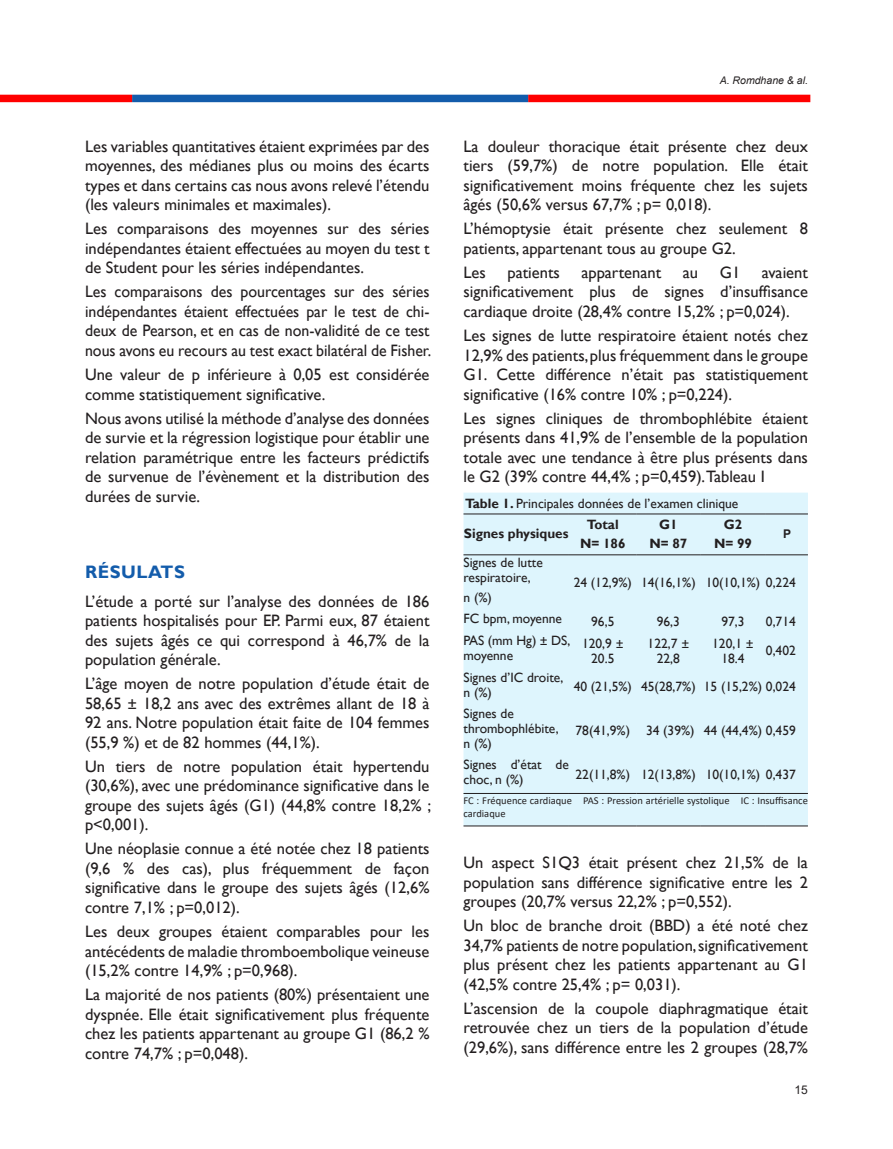
<style>
.page{position:relative;width:893px;height:1149px;background:#fff}
.page>*{position:absolute;margin:0;border:0;box-sizing:border-box;transform-origin:0 0}
.Body_Text{font:700 18px "Gill Sans";letter-spacing:.03em;color:#135cab}
.t1{font:16.5px/19.5px "Gill Sans";color:#231f20;text-align:justify}
.t2{font:16.5px/19.5px "Gill Sans";color:#231f20;text-align:justify;scale:.96 1}
.t3{font:13.5px/15px "Gill Sans";color:#231f20}
.t4{font:700 13.5px "Gill Sans";color:#231f20}
.t5{font:12px "Arial";color:#231f20}
.t6{font:700 12px "Arial";color:#231f20}
.t7{font:10.5px/12.6px "Calibri";color:#231f20}
.t8{font:italic 10.5px "Arial";color:#231f20}
.s1{font-weight:700}
</style>
<div class="page">
<div style="left:528px;top:95px;width:282px;height:7px;background:#f00"></div>
<div style="left:132px;top:95px;width:396px;height:7px;background:#135cab"></div>
<div style="left:0;top:95px;width:132px;height:7px;background:#f00"></div>
<div style="left:463px;top:492px;width:345px;height:333px;background:#def5fd"></div>
<hr style="left:463px;top:513px;width:106px;height:1px;background:#231f20">
<hr style="left:569px;top:513px;width:68px;height:1px;background:#231f20">
<hr style="left:637px;top:513px;width:63px;height:1px;background:#231f20">
<hr style="left:700px;top:513px;width:66px;height:1px;background:#231f20">
<hr style="left:766px;top:513px;width:42px;height:1px;background:#231f20">
<hr style="left:463px;top:554px;width:106px;height:1px;background:#231f20">
<hr style="left:569px;top:554px;width:68px;height:1px;background:#231f20">
<hr style="left:637px;top:554px;width:63px;height:1px;background:#231f20">
<hr style="left:700px;top:554px;width:66px;height:1px;background:#231f20">
<hr style="left:766px;top:554px;width:42px;height:1px;background:#231f20">
<hr style="left:463px;top:793px;width:106px;height:1px;background:#231f20">
<hr style="left:569px;top:793px;width:68px;height:1px;background:#231f20">
<hr style="left:637px;top:793px;width:63px;height:1px;background:#231f20">
<hr style="left:700px;top:793px;width:66px;height:1px;background:#231f20">
<hr style="left:766px;top:793px;width:42px;height:1px;background:#231f20">
<hr style="left:463px;top:825px;width:106px;height:1px;background:#231f20">
<hr style="left:569px;top:825px;width:68px;height:1px;background:#231f20">
<hr style="left:637px;top:825px;width:63px;height:1px;background:#231f20">
<hr style="left:700px;top:825px;width:66px;height:1px;background:#231f20">
<hr style="left:766px;top:825px;width:42px;height:1px;background:#231f20">
<p class="t1" style="left:85px;top:137px;width:346px">Les variables quantitatives étaient exprimées par des moyennes, des médianes plus ou moins des écarts types et dans certains cas nous avons relevé l’étendu (les valeurs minimales et maximales).</p>
<p class="t1" style="left:85px;top:219px;width:346px">Les comparaisons des moyennes sur des séries indépendantes étaient effectuées au moyen du test t de Student pour les séries indépendantes.</p>
<p class="t2" style="left:85px;top:282px;width:362px">Les comparaisons des pourcentages sur des séries indépendantes étaient effectuées par le test de chi&shy;deux de Pearson, et en cas de non-validité de ce test nous avons eu recours au test exact bilatéral de Fisher.</p>
<p class="t1" style="left:85px;top:365px;width:346px">Une valeur de p inférieure à 0,05 est considérée comme statistiquement significative.</p>
<p class="t1" style="left:85px;top:408px;width:346px">Nous avons utilisé la méthode d’analyse des données de survie et la régression logistique pour établir une relation paramétrique entre les facteurs prédictifs de survenue de l’évènement et la distribution des durées de survie.</p>
<p class="Body_Text" style="left:85px;top:561px;width:101px">RÉSULATS</p>
<p class="t1" style="left:85px;top:591px;width:346px">L’étude a porté sur l’analyse des données de 186 patients hospitalisés pour EP. Parmi eux, 87 étaient des sujets âgés ce qui correspond à 46,7% de la population générale.</p>
<p class="t1" style="left:85px;top:674px;width:346px">L’âge moyen de notre population d’étude était de 58,65 ± 18,2 ans avec des extrêmes allant de 18 à 92 ans. Notre population était faite de 104 femmes (55,9 %) et de 82 hommes (44,1%).</p>
<p class="t1" style="left:85px;top:756px;width:348px">Un tiers de notre population était hypertendu (30,6%), avec une prédominance significative dans le groupe des sujets âgés (G1) (44,8% contre 18,2% ; p&lt;0,001).</p>
<p class="t1" style="left:85px;top:839px;width:346px">Une néoplasie connue a été notée chez 18 patients (9,6 % des cas), plus fréquemment de façon significative dans le groupe des sujets âgés (12,6% contre 7,1% ; p=0,012).</p>
<p class="t1" style="left:85px;top:921px;width:346px">Les deux groupes étaient comparables pour les antécédents de maladie thromboembolique veineuse (15,2% contre 14,9% ; p=0,968).</p>
<p class="t1" style="left:85px;top:984px;width:346px">La majorité de nos patients (80%) présentaient une dyspnée. Elle était significativement plus fréquente chez les patients appartenant au groupe G1 (86,2 % contre 74,7% ; p=0,048).</p>
<p class="t8" style="left:720px;top:74px;width:90px">A. Romdhane &amp; al.</p>
<p class="t1" style="left:463px;top:137px;width:346px">La douleur thoracique était présente chez deux tiers (59,7%) de notre population. Elle était significativement moins fréquente chez les sujets âgés (50,6% versus 67,7% ; p= 0,018).</p>
<p class="t1" style="left:463px;top:219px;width:346px">L’hémoptysie était présente chez seulement 8 patients, appartenant tous au groupe G2.</p>
<p class="t1" style="left:463px;top:263px;width:24px">Les</p>
<p class="t1" style="left:507px;top:263px;width:54px">patients</p>
<p class="t1" style="left:581px;top:263px;width:81px">appartenant</p>
<p class="t1" style="left:683px;top:263px;width:17px">au</p>
<p class="t1" style="left:720px;top:263px;width:22px">G1</p>
<p class="t1" style="left:463px;top:263px;width:346px;text-indent:298px">avaient significativement plus de signes d’insuffisance cardiaque droite (28,4% contre 15,2% ; p=0,024).</p>
<p class="t1" style="left:463px;top:326px;width:346px">Les signes de lutte respiratoire étaient notés chez 12,9% des patients, plus fréquemment dans le groupe G1. Cette différence n’était pas statistiquement significative (16% contre 10% ; p=0,224).</p>
<p class="t1" style="left:463px;top:408px;width:346px">Les signes cliniques de thrombophlébite étaient présents dans 41,9% de l’ensemble de la population totale avec une tendance à être plus présents dans le G2 (39% contre 44,4% ; p=0,459).Tableau I</p>
<p class="t3" style="left:465px;top:496px;width:275px"><span class="s1">Table 1.</span> Principales données de l’examen clinique</p>
<p class="t4" style="left:464px;top:525px;width:106px">Signes physiques</p>
<p class="t4" style="left:659px;top:515px;width:20px">G1</p>
<p class="t4" style="left:649px;top:535px;width:39px">N= 87</p>
<p class="t4" style="left:724px;top:515px;width:20px">G2</p>
<p class="t4" style="left:714px;top:535px;width:39px">N= 99</p>
<p class="t4" style="left:587px;top:515px;width:33px">Total</p>
<p class="t4" style="left:580px;top:535px;width:47px">N= 186</p>
<p class="t6" style="left:783px;top:525px;width:10px">P</p>
<p class="t3" style="left:463px;top:555px;width:81px">Signes de lutte respiratoire,</p>
<p class="t3" style="left:463px;top:589px;width:30px">n (%)</p>
<p class="t3" style="left:574px;top:574px;width:60px">24 (12,9%)</p>
<p class="t3" style="left:641px;top:574px;width:56px">14(16,1%)</p>
<p class="t3" style="left:706px;top:574px;width:92px">10(10,1%) 0,224</p>
<p class="t3" style="left:463px;top:611px;width:100px">FC bpm, moyenne</p>
<p class="t3" style="left:591px;top:613px;width:25px">96,5</p>
<p class="t3" style="left:657px;top:613px;width:25px">96,3</p>
<p class="t3" style="left:721px;top:613px;width:25px">97,3</p>
<p class="t3" style="left:766px;top:613px;width:31px">0,714</p>
<p class="t3" style="left:463px;top:633px;width:108px">PAS (mm Hg) ± DS, moyenne</p>
<p class="t3" style="left:582px;top:635px;width:43px;text-align:center">120,9 ±<br>20.5</p>
<p class="t3" style="left:648px;top:635px;width:43px;text-align:center">122,7 ±<br>22,8</p>
<p class="t3" style="left:712px;top:635px;width:43px;text-align:center">120,1 ±<br>18.4</p>
<p class="t3" style="left:766px;top:643px;width:31px">0,402</p>
<p class="t3" style="left:463px;top:669px;width:102px">Signes d’IC droite, n (%)</p>
<p class="t3" style="left:574px;top:679px;width:60px">40 (21,5%)</p>
<p class="t3" style="left:641px;top:679px;width:56px">45(28,7%)</p>
<p class="t3" style="left:704px;top:679px;width:94px">15 (15,2%) 0,024</p>
<p class="t3" style="left:463px;top:706px;width:97px">Signes de thrombophlébite, n (%)</p>
<p class="t3" style="left:576px;top:723px;width:56px">78(41,9%)</p>
<p class="t3" style="left:646px;top:723px;width:50px">34 (39%)</p>
<p class="t3" style="left:704px;top:723px;width:94px">44 (44,4%) 0,459</p>
<p class="t3" style="left:463px;top:757px;width:107px">Signes d’état de choc, n (%)</p>
<p class="t3" style="left:576px;top:767px;width:56px">22(11,8%)</p>
<p class="t3" style="left:641px;top:767px;width:56px">12(13,8%)</p>
<p class="t3" style="left:706px;top:767px;width:92px">10(10,1%) 0,437</p>
<p class="t7" style="left:463px;top:794px;width:346px">FC : Fréquence cardiaque PAS : Pression artérielle systolique IC : Insuffisance cardiaque</p>
<p class="t1" style="left:463px;top:852px;width:346px">Un aspect S1Q3 était présent chez 21,5% de la population sans différence significative entre les 2 groupes (20,7% versus 22,2% ; p=0,552).</p>
<p class="t1" style="left:463px;top:915px;width:346px">Un bloc de branche droit (BBD) a été noté chez 34,7% patients de notre population, significativement plus présent chez les patients appartenant au G1 (42,5% contre 25,4% ; p= 0,031).</p>
<p class="t1" style="left:463px;top:998px;width:346px">L’ascension de la coupole diaphragmatique était retrouvée chez un tiers de la population d’étude (29,6%), sans différence entre les 2 groupes (28,7%</p>
<p class="t5" style="left:795px;top:1081px;width:15px">15</p>
</div>
